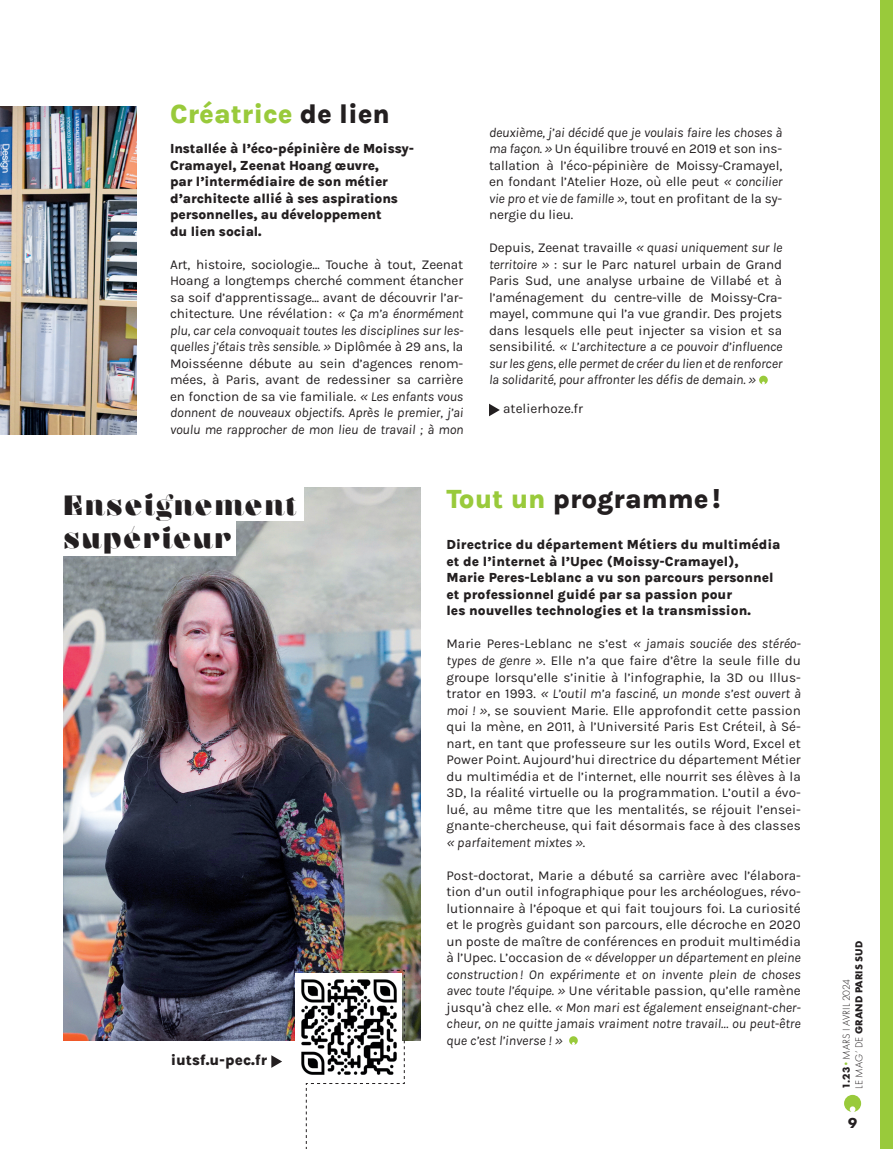
<style>
.page{position:relative;width:893px;height:1149px;background:#fff}
.page>*{position:absolute;margin:0;border:0;box-sizing:border-box;transform-origin:0 0}
.t1{font:28.5px/33px "Aziga";letter-spacing:.1em;color:#231f20}
.t2{font:800 27px "Karla";color:#231f20}
.t3{font:800 27px "Karla";color:#99ca3b}
.t4{font:800 15px "Karla";color:#231f20}
.t5{font:700 15px "Futura PT";color:#231f20}
.t6{font:13.5px/16.5px "Karla";letter-spacing:-.01em;color:#231f20;text-align:justify}
.t7{font:800 13.5px/16.5px "Karla";color:#231f20}
.t8{font:300 10.5px/12.6px "Futura PT";letter-spacing:.005em;color:#231f20}
.s1{color:#231f20}
.s2{font-style:italic}
.s3{color:#99ca3b}
.s4{font-weight:700}
.s5{font-weight:700;color:#99ca3b}
</style>
<div class="page">
<div style="left:880px;top:0;width:13px;height:1148px;background:#99ca3b"></div>
<svg style="left:569px;top:1036px;width:9px;height:8px"></svg>
<svg style="left:759px;top:375px;width:9px;height:9px"></svg>
<svg style="left:489px;top:403px;width:11px;height:13px"></svg>
<img style="left:0;top:106px;width:136px;height:328px">
<img style="left:64px;top:487px;width:357px;height:553px">
<svg style="left:844px;top:1094px;width:17px;height:17px"></svg>
<div style="left:57px;top:480px;width:247px;height:40px;background:#fff"></div>
<div style="left:57px;top:516px;width:179px;height:40px;background:#fff"></div>
<svg style="left:295px;top:969px;width:110px;height:179px"></svg>
<img style="left:296px;top:974px;width:105px;height:105px">
<svg style="left:271px;top:1055px;width:11px;height:12px"></svg>
<h2 class="t3" style="left:170px;top:96px;width:221px">Créatrice <span class="s1">de lien</span></h2>
<p class="t7" style="left:170px;top:140px;width:246px">Installée à l’éco-pépinière de Moissy-<br>Cramayel, Zeenat Hoang œuvre,<br>par l’intermédiaire de son métier d’architecte allié à ses aspirations personnelles, au développement<br>du lien social.</p>
<p class="t6" style="left:170px;top:255px;width:295px">Art, histoire, sociologie… Touche à tout, Zeenat Hoang a longtemps cherché comment étancher sa soif d’apprentissage… avant de découvrir l’ar&shy;chitecture. Une révélation: <span class="s2">« Ça m’a énormément plu, car cela convoquait toutes les disciplines sur les&shy;quelles j’étais très sensible. »</span> Diplômée à 29 ans, la Moisséenne débute au sein d’agences renom&shy;mées, à Paris, avant de redessiner sa carrière en fonction de sa vie familiale. <span class="s2">« Les enfants vous donnent de nouveaux objectifs. Après le premier, j’ai voulu me rapprocher de mon lieu de travail ; à mon</span></p>
<p class="t6" style="left:489px;top:123px;width:295px"><span class="s2">deuxième, j’ai décidé que je voulais faire les choses à ma façon. »</span> Un équilibre trouvé en 2019 et son ins&shy;tallation à l’éco-pépinière de Moissy-Cramayel, en fondant l’Atelier Hoze, où elle peut <span class="s2">« concilier vie pro et vie de famille »</span>, tout en profitant de la sy&shy;nergie du lieu.</p>
<p class="t6" style="left:489px;top:239px;width:295px">Depuis, Zeenat travaille <span class="s2">« quasi uniquement sur le territoire »</span> : sur le Parc naturel urbain de Grand Paris Sud, une analyse urbaine de Villabé et à l’aménagement du centre-ville de Moissy-Cra&shy;mayel, commune qui l’a vue grandir. Des projets dans lesquels elle peut injecter sa vision et sa sensibilité. <span class="s2">« L’architecture a ce pouvoir d’influence sur les gens, elle permet de créer du lien et de renforcer la solidarité, pour affronter les défis de demain. »</span></p>
<p class="t6" style="left:503px;top:400px;width:81px">atelierhoze.fr</p>
<h1 class="t1" style="left:64px;top:488px;width:232px">Enseignement supérieur</h1>
<p class="t4" style="left:171px;top:1049px;width:98px">iutsf.u-pec.fr</p>
<h2 class="t2" style="left:446px;top:481px;width:275px"><span class="s3">Tout un</span> programme!</h2>
<p class="t7" style="left:446px;top:536px;width:336px">Directrice du département Métiers du multimédia et de l’internet à l’Upec (Moissy-Cramayel),<br>Marie Peres-Leblanc a vu son parcours personnel et professionnel guidé par sa passion pour<br>les nouvelles technologies et la transmission.</p>
<p class="t6" style="left:446px;top:635px;width:356px">Marie Peres-Leblanc ne s’est <span class="s2">« jamais souciée des stéréo&shy;types de genre »</span>. Elle n’a que faire d’être la seule fille du groupe lorsqu’elle s’initie à l’infographie, la 3D ou Illus&shy;trator en 1993. <span class="s2">« L’outil m’a fasciné, un monde s’est ouvert à moi ! »</span>, se souvient Marie. Elle approfondit cette passion qui la mène, en 2011, à l’Université Paris Est Créteil, à Sé&shy;nart, en tant que professeure sur les outils Word, Excel et Power Point. Aujourd’hui directrice du département Métier du multimédia et de l’internet, elle nourrit ses élèves à la 3D, la réalité virtuelle ou la programmation. L’outil a évo&shy;lué, au même titre que les mentalités, se réjouit l’ensei&shy;gnante-chercheuse, qui fait désormais face à des classes <span class="s2">« parfaitement mixtes »</span>.</p>
<p class="t6" style="left:446px;top:866px;width:356px">Post-doctorat, Marie a débuté sa carrière avec l’élabora&shy;tion d’un outil infographique pour les archéologues, révo&shy;lutionnaire à l’époque et qui fait toujours foi. La curiosité et le progrès guidant son parcours, elle décroche en 2020 un poste de maître de conférences en produit multimédia à l’Upec. L’occasion de <span class="s2">« développer un département en pleine construction! On expérimente et on invente plein de choses avec toute l’équipe. »</span> Une véritable passion, qu’elle ramène jusqu’à chez elle. <span class="s2">« Mon mari est également enseignant-cher&shy;cheur, on ne quitte jamais vraiment notre travail… ou peut-être que c’est l’inverse ! »</span></p>
<p class="t8" style="left:840px;top:1088px;width:149px;rotate:-90deg"><span class="s4">1.23</span> <span class="s5">·</span> MARS I AVRIL 2024<br>LE MAG’ DE <span class="s4">GRAND PARIS SUD</span></p>
<p class="t5" style="left:848px;top:1112px;width:10px">9</p>
</div>
